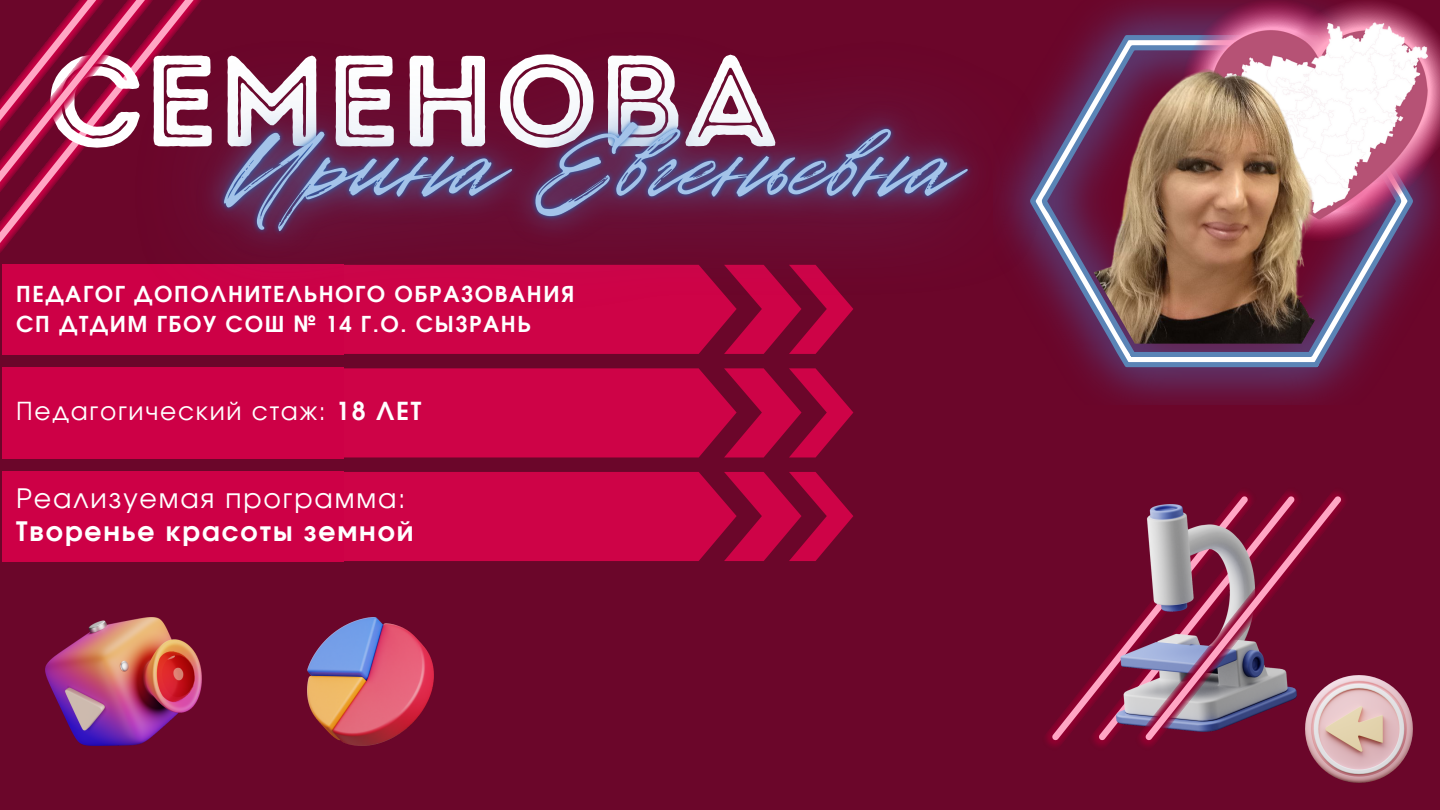
<style>
.page{position:relative;width:1440px;height:810px;background:#6b062a}
.page>*{position:absolute;margin:0;border:0;box-sizing:border-box;transform-origin:0 0}
.t1{font:129.2px "Intro Rust Base Line";color:#fff}
.t2{font:26.8px "Evolventa";letter-spacing:.07em;color:#fff}
.t3{font:700 26.8px "Evolventa";letter-spacing:.07em;color:#fff}
.t4{font:24.8px "Evolventa";letter-spacing:.07em;color:#fff}
.t5{font:700 21.9px/30px "Evolventa";letter-spacing:.07em;color:#fff}
.s1{font-weight:700}
</style>
<div class="page">
<img style="left:1130px;top:2px;width:300px;height:399px">
<svg style="left:1130px;top:35px;width:283px;height:334px"></svg>
<svg style="left:1130px;top:45px;width:272px;height:314px"></svg>
<svg style="left:1181px;top:0;width:253px;height:241px"></svg>
<img style="left:1198px;top:7px;width:242px;height:224px">
<img style="left:45px;top:618px;width:156px;height:127px">
<div style="left:2px;top:264px;width:342px;height:91px;background:#cd0046"></div>
<svg style="left:344px;top:412px;width:509px;height:45px;background:#c00343"></svg>
<div style="left:2px;top:368px;width:342px;height:90px;background:#cd0046"></div>
<svg style="left:344px;top:472px;width:509px;height:89px;background:#c00343"></svg>
<div style="left:2px;top:471px;width:342px;height:91px;background:#cd0046"></div>
<img style="left:307px;top:618px;width:126px;height:127px">
<svg style="left:0;top:23px;width:61px;height:225px"></svg>
<svg style="left:1051px;top:647px;width:66px;height:94px"></svg>
<img style="left:1116px;top:628px;width:15px;height:104px">
<img style="left:1131px;top:491px;width:225px;height:255px">
<svg style="left:1144px;top:495px;width:198px;height:246px"></svg>
<img style="left:1306px;top:676px;width:106px;height:106px">
<img style="left:61px;top:0;width:1069px;height:412px">
<img style="left:1052px;top:55px;width:333px;height:289px">
<h1 class="t1" style="left:46px;top:23px;width:734px">СЕМЕНОВА</h1>
<p class="t5" style="left:16px;top:280px;width:560px">ПЕДАГОГ ДОПОЛНИТЕЛЬНОГО ОБРАЗОВАНИЯ<br>СП ДТДИМ ГБОУ СОШ № 14 Г.О. СЫЗРАНЬ</p>
<p class="t4" style="left:16px;top:400px;width:407px">Педагогический стаж: <span class="s1">18 ЛЕТ</span></p>
<p class="t2" style="left:16px;top:486px;width:391px">Реализуемая программа:</p>
<p class="t3" style="left:16px;top:519px;width:399px">Творенье красоты земной</p>
</div>
